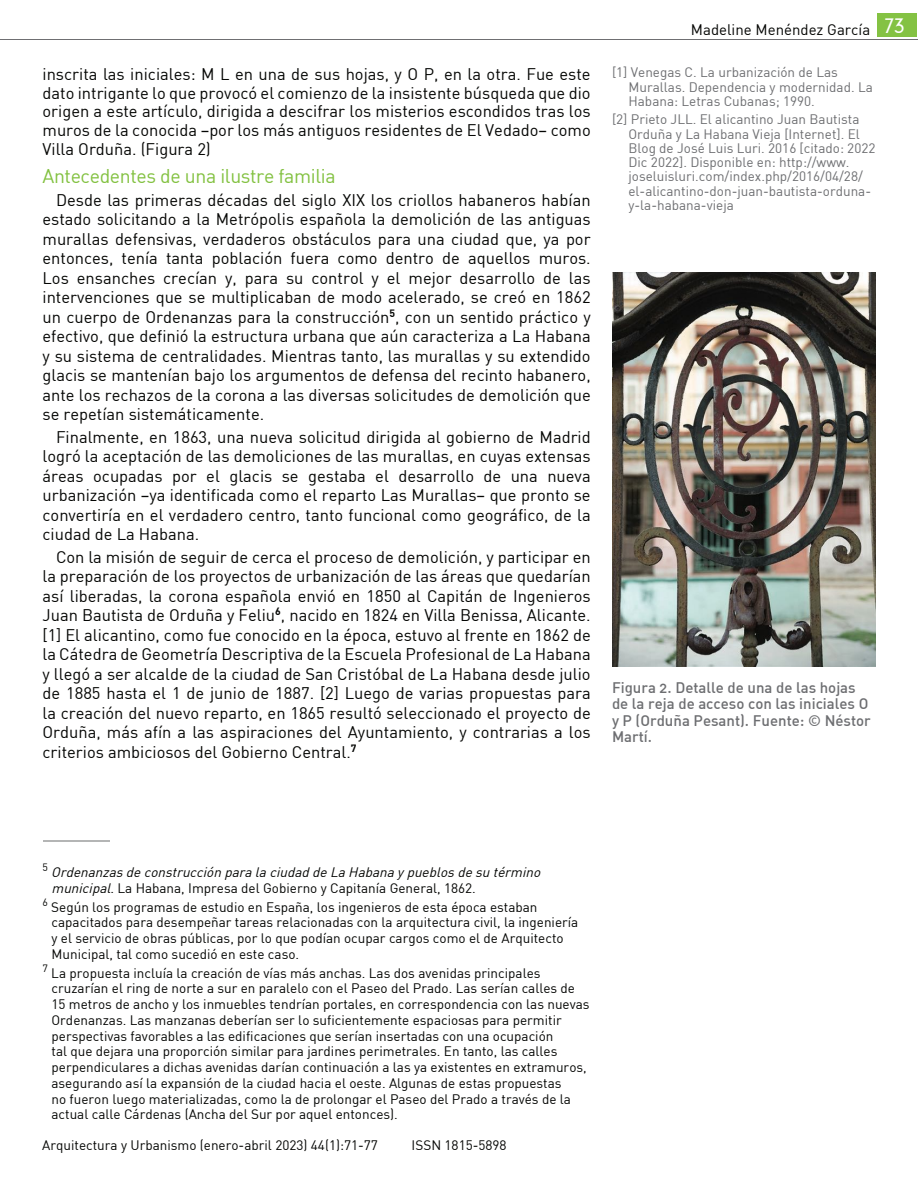
<style>
.page{position:relative;width:918px;height:1188px;background:#fff}
.page>*{position:absolute;margin:0;border:0;box-sizing:border-box;transform-origin:0 0}
.t1{font:19.5px "DIN";letter-spacing:-.02em;color:#82c140}
.t2{font:16.5px/19.5px "DIN";color:#040503;text-align:justify}
.t3{font:15px/16.5px "DIN Medium Alternate";color:#6d6e71}
.t4{font:15px "DIN";color:#040503}
.t5{font:13.5px/15.8px "DIN";color:#040503}
.t6{font:13.5px/14.2px "DIN";color:#6d6e71}
.t7{font:italic 13.5px/15.8px "DIN";color:#040503}
.s1{font-style:normal}
</style>
<div class="page">
<div style="left:878px;top:14px;width:39px;height:23px;background:#84c243"></div>
<hr style="left:0;top:40px;width:918px;height:1px;background:#6f6f72">
<img style="left:612px;top:272px;width:264px;height:395px">
<hr style="left:43px;top:841px;width:67px;height:1px;background:#b4b5b5">
<p class="t2" style="left:43px;top:65px;width:550px;line-height:18.6px">inscrita las iniciales: M L en una de sus hojas, y O P, en la otra. Fue este dato intrigante lo que provocó el comienzo de la insistente búsqueda que dio origen a este artículo, dirigida a descifrar los misterios escondidos tras los muros de la conocida –por los más antiguos residentes de El Vedado– como Villa Orduña. (Figura 2)</p>
<p class="t1" style="left:43px;top:164px;width:295px">Antecedentes de una ilustre familia</p>
<p class="t2" style="left:43px;top:190px;width:550px;text-indent:14px">Desde las primeras décadas del siglo XIX los criollos habaneros habían estado solicitando a la Metrópolis española la demolición de las antiguas murallas defensivas, verdaderos obstáculos para una ciudad que, ya por entonces, tenía tanta población fuera como dentro de aquellos muros.<br>Los ensanches crecían y, para su control y el mejor desarrollo de las intervenciones que se multiplicaban de modo acelerado, se creó en 1862 un cuerpo de Ordenanzas para la construcción<sup>5</sup>, con un sentido práctico y efectivo, que definió la estructura urbana que aún caracteriza a La Habana y su sistema de centralidades. Mientras tanto, las murallas y su extendido glacis se mantenían bajo los argumentos de defensa del recinto habanero, ante los rechazos de la corona a las diversas solicitudes de demolición que se repetían sistemáticamente.</p>
<p class="t2" style="left:43px;top:427px;width:550px;text-indent:13px">Finalmente, en 1863, una nueva solicitud dirigida al gobierno de Madrid logró la aceptación de las demoliciones de las murallas, en cuyas extensas áreas ocupadas por el glacis se gestaba el desarrollo de una nueva urbanización –ya identificada como el reparto Las Murallas– que pronto se convertiría en el verdadero centro, tanto funcional como geográfico, de la ciudad de La Habana.</p>
<p class="t2" style="left:43px;top:547px;width:550px;text-indent:13px">Con la misión de seguir de cerca el proceso de demolición, y participar en la preparación de los proyectos de urbanización de las áreas que quedarían así liberadas, la corona española envió en 1850 al Capitán de Ingenieros Juan Bautista de Orduña y Feliu<sup>6</sup>, nacido en 1824 en Villa Benissa, Alicante. [1] El alicantino, como fue conocido en la época, estuvo al frente en 1862 de la Cátedra de Geometría Descriptiva de la Escuela Profesional de La Habana y llegó a ser alcalde de la ciudad de San Cristóbal de La Habana desde julio de 1885 hasta el 1 de junio de 1887. [2] Luego de varias propuestas para la creación del nuevo reparto, en 1865 resultó seleccionado el proyecto de Orduña, más afín a las aspiraciones del Ayuntamiento, y contrarias a los criterios ambiciosos del Gobierno Central.<sup>7</sup></p>
<p class="t4" style="left:691px;top:20px;width:215px">Madeline Menéndez García <sup>73</sup></p>
<p class="t6" style="left:628px;top:65px;width:246px;text-indent:-16px">[1] Venegas C. La urbanización de Las<br>Murallas. Dependencia y modernidad. La<br>Habana: Letras Cubanas; 1990.</p>
<p class="t6" style="left:628px;top:112px;width:248px;text-indent:-16px">[2] Prieto JLL. El alicantino Juan Bautista Orduña y La Habana Vieja [Internet]. El Blog de José Luis Luri. 2016 [citado: 2022<br>Dic 2022]. Disponible en: http://www. joseluisluri.com/index.php/2016/04/28/ el-alicantino-don-juan-bautista-orduna&shy;y-la-habana-vieja</p>
<p class="t3" style="left:612px;top:679px;width:260px">Figura 2. Detalle de una de las hojas de la reja de acceso con las iniciales O y P (Orduña Pesant). Fuente: © Néstor<br>Martí.</p>
<p class="t7" style="left:52px;top:864px;width:494px;text-indent:-9px"><sup>5</sup> Ordenanzasde construcción para la ciudad de La Habana ypueblosde su término municipal<span class="s1">. La Habana, Impresa del Gobierno y Capitanía General, 1862.</span></p>
<p class="t5" style="left:52px;top:899px;width:528px;text-indent:-9px"><sup>6</sup> Según los programas de estudio en España, los ingenieros de esta época estaban capacitados para desempeñar tareas relacionadas con la arquitectura civil, la ingeniería y el servicio de obras públicas, por lo que podían ocupar cargos como el de Arquitecto Municipal, tal como sucedió en este caso.</p>
<p class="t5" style="left:52px;top:965px;width:540px;text-indent:-9px"><sup>7</sup> La propuesta incluía la creación de vías más anchas. Las dos avenidas principales cruzarían el ring de norte a sur en paralelo con el Paseo del Prado. Las serían calles de 15 metros de ancho y los inmuebles tendrían portales, en correspondencia con las nuevas Ordenanzas. Las manzanas deberían ser lo suficientemente espaciosas para permitir perspectivas favorables a las edificaciones que serían insertadas con una ocupación<br>tal que dejara una proporción similar para jardines perimetrales. En tanto, las calles perpendiculares a dichas avenidas darían continuación a las ya existentes en extramuros, asegurando así la expansión de la ciudad hacia el oeste. Algunas de estas propuestas<br>no fueron luego materializadas, como la de prolongar el Paseo del Prado a través de la actual calle Cárdenas (Ancha del Sur por aquel entonces).</p>
<p class="t5" style="left:42px;top:1137px;width:337px">Arquitectura y Urbanismo (enero-abril 2023) 44(1):71-77</p>
<p class="t5" style="left:412px;top:1137px;width:97px">ISSN 1815-5898</p>
</div>
